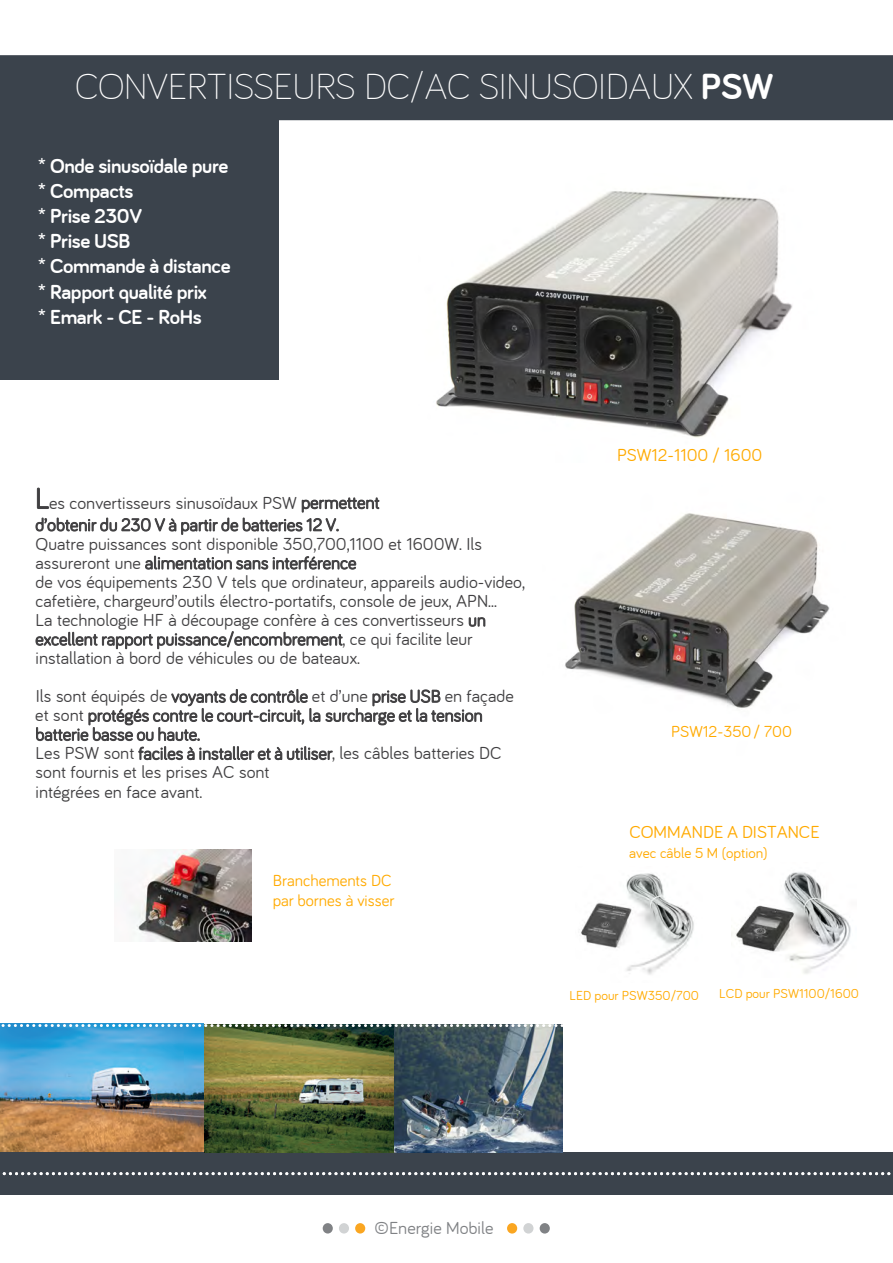
<style>
.page{position:relative;width:893px;height:1263px;background:#fff}
.page>*{position:absolute;margin:0;border:0;box-sizing:border-box;transform-origin:0 0}
.t1{font:300 37.5px "Bariol";letter-spacing:-.01em;color:#fff}
.t2{font:700 21px/25.2px "Bariol";letter-spacing:-.02em;color:#fff}
.t3{font:18px/19px "Bariol";color:#414042}
.t4{font:18px "Bariol";color:#fa0}
.t5{font:18px "Bariol";color:#808285}
.t6{font:16.5px/20.1px "Bariol";color:#fa0}
.t7{font:16.5px "Bariol";color:#fa0}
.t8{font:15px "Bariol";color:#fa0}
.t9{font:13.5px "Bariol";color:#fa0}
.s1{font-weight:700}
.s2{font-style:inherit}
.s3{font-size:30px}
</style>
<div class="page">
<div style="left:0;top:55px;width:893px;height:66px;background:#3b434c"></div>
<div style="left:0;top:1152px;width:893px;height:43px;background:#3b434c"></div>
<div style="left:507px;top:1223px;width:10px;height:10px;background:#faa621;border-radius:50%"></div>
<div style="left:523px;top:1223px;width:10px;height:10px;background:#d1d3d4;border-radius:50%"></div>
<div style="left:540px;top:1223px;width:10px;height:10px;background:#808285;border-radius:50%"></div>
<div style="left:323px;top:1223px;width:10px;height:10px;background:#808285;border-radius:50%"></div>
<div style="left:339px;top:1223px;width:10px;height:10px;background:#d1d3d4;border-radius:50%"></div>
<div style="left:355px;top:1223px;width:10px;height:10px;background:#faa621;border-radius:50%"></div>
<img style="left:436px;top:191px;width:357px;height:247px">
<img style="left:565px;top:513px;width:265px;height:196px">
<img style="left:581px;top:873px;width:113px;height:102px">
<div style="left:0;top:120px;width:279px;height:259px;background:#3b434c"></div>
<img style="left:0;top:1023px;width:394px;height:129px">
<img style="left:731px;top:872px;width:120px;height:102px">
<img style="left:394px;top:1027px;width:168px;height:125px">
<svg style="left:0;top:1024px;width:563px;height:3px"></svg>
<svg style="left:2px;top:1172px;width:889px;height:3px"></svg>
<img style="left:129px;top:849px;width:123px;height:92px">
<h1 class="t1" style="left:75px;top:65px;width:700px">CONVERTISSEURS DC/AC SINUSOIDAUX <span class="s1">PSW</span></h1>
<p class="t2" style="left:38px;top:153px;width:194px">* Onde sinusoïdale pure * Compacts<br>* Prise 230V<br>* Prise USB<br>* Commande à distance * Rapport qualité prix<br>* Emark <span class="s2">- CE - RoHs</span></p>
<p class="t3" style="left:35px;top:491px;width:346px;line-height:22.4px"><span class="s3">L</span>es convertisseurs sinusoïdaux PSW permettent d’obtenir du 230 V à partir de batteries 12 V.</p>
<p class="t3" style="left:35px;top:534px;width:491px">Quatre puissances sont disponible 350,700,1100 et 1600W. Ils assureront une alimentation sans interférence<br>de vos équipements 230 V tels que ordinateur, appareils audio-video, cafetière, chargeurd’outils électro-portatifs, console de jeux, APN...<br>La technologie HF à découpage confère à ces convertisseurs un excellent rapport puissance/encombrement, ce qui facilite leur installation à bord de véhicules ou de bateaux.</p>
<p class="t3" style="left:35px;top:687px;width:480px">Ils sont équipés de voyants de contrôle et d’une prise USB en façade et sont protégés contre le court-circuit, la surcharge et la tension batterie basse ou haute.<br>Les PSW sont faciles à installer et à utiliser, les câbles batteries DC sont fournis et les prises AC sont<br>intégrées en face avant.</p>
<p class="t6" style="left:273px;top:869px;width:123px">Branchements DC par bornes à visser</p>
<p class="t4" style="left:617px;top:445px;width:147px">PSW12-1100 / 1600</p>
<p class="t7" style="left:671px;top:722px;width:122px">PSW12-350 / 700</p>
<p class="t4" style="left:629px;top:822px;width:192px">COMMANDE A DISTANCE</p>
<p class="t8" style="left:629px;top:844px;width:140px">avec câble 5 M (option)</p>
<p class="t9" style="left:570px;top:987px;width:131px">LED pour PSW350/700</p>
<p class="t9" style="left:719px;top:986px;width:141px">LCD pour PSW1100/1600</p>
<p class="t5" style="left:375px;top:1218px;width:120px">©Energie Mobile</p>
</div>
